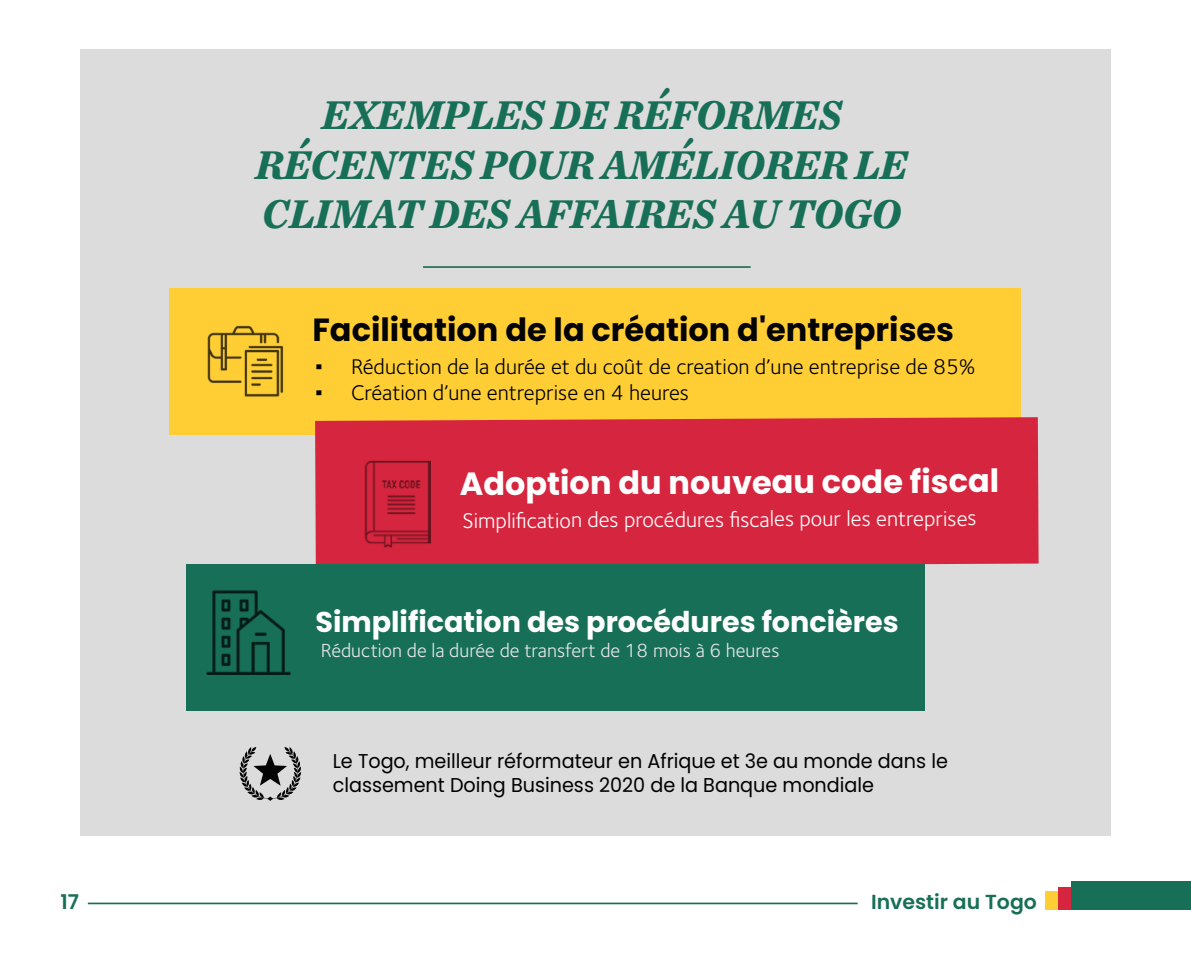
<style>
.page{position:relative;width:1191px;height:964px;background:#fff}
.page>*{position:absolute;margin:0;border:0;box-sizing:border-box;transform-origin:0 0}
.t1{font:italic 700 42px/49.6px "Chronicle Text G1";color:#186f57;text-align:center;scale:.94 1}
.t2{font:700 32px "Poppins";color:#050405}
.t3{font:700 32px "Poppins";letter-spacing:-.01em;color:#fff}
.t4{font:700 28.6px "Poppins";color:#fff}
.t5{font:22px "Foundry Sterling";color:#000}
.t6{font:22px "Foundry Sterling";letter-spacing:-.005em;color:#fff}
.t7{font:600 20.2px "Poppins";color:#186f57}
.t8{font:20px/24px "Poppins";color:#000;scale:.96 1}
.t9{font:19.6px "Foundry Sterling";color:#e8e8e9}
.s1{font-family:"Times New Roman"}
</style>
<div class="page">
<div style="left:80px;top:49px;width:1030px;height:787px;background:#dcdcdc"></div>
<div style="left:169px;top:288px;width:852px;height:147px;background:#ffce35"></div>
<div style="left:315px;top:417px;width:723px;height:148px;background:#d6263f"></div>
<div style="left:186px;top:564px;width:739px;height:147px;background:#186f57"></div>
<img style="left:207px;top:325px;width:76px;height:72px">
<img style="left:357px;top:457px;width:73px;height:92px">
<img style="left:206px;top:590px;width:85px;height:84px">
<svg style="left:239px;top:747px;width:62px;height:54px"></svg>
<hr style="left:423px;top:266px;width:327px;height:2px;background:#186f57">
<hr style="left:88px;top:902px;width:769px;height:2px;background:#186f57">
<div style="left:1045px;top:891px;width:146px;height:18px;background:#ffce35"></div>
<div style="left:1057px;top:887px;width:134px;height:22px;background:#d6263f"></div>
<div style="left:1071px;top:881px;width:120px;height:28px;background:#186f57"></div>
<h1 class="t1" style="left:256px;top:88px;width:695px">EXEMPLES DE RÉFORMES<br>RÉCENTES POUR AMÉLIORER LE<br>CLIMAT DES AFFAIRES AU TOGO</h1>
<h2 class="t2" style="left:312px;top:311px;width:643px">Facilitation de la création d'entreprises</h2>
<p class="t5" style="left:315px;top:354px;width:662px"><span class="s1">▪</span> Réduction de la durée et du coût de creation d’une entreprise de 85%</p>
<p class="t5" style="left:315px;top:380px;width:375px"><span class="s1">▪</span> Création d’une entreprise en 4 heures</p>
<h2 class="t3" style="left:460px;top:464px;width:541px">Adoption du nouveau code fiscal</h2>
<p class="t6" style="left:462px;top:507px;width:516px">Simplification des procédures fiscales pour les entreprises</p>
<h3 class="t4" style="left:315px;top:605px;width:585px">Simplification des procédures foncières</h3>
<p class="t9" style="left:321px;top:639px;width:460px">Réduction de la durée de transfert de 18 mois à 6 heures</p>
<p class="t8" style="left:333px;top:749px;width:642px">Le Togo, meilleur réformateur en Afrique et 3e au monde dans le classement Doing Business 2020 de la Banque mondiale</p>
<p class="t7" style="left:60px;top:890px;width:20px">17</p>
<p class="t7" style="left:871px;top:890px;width:167px">Investir au Togo</p>
</div>
